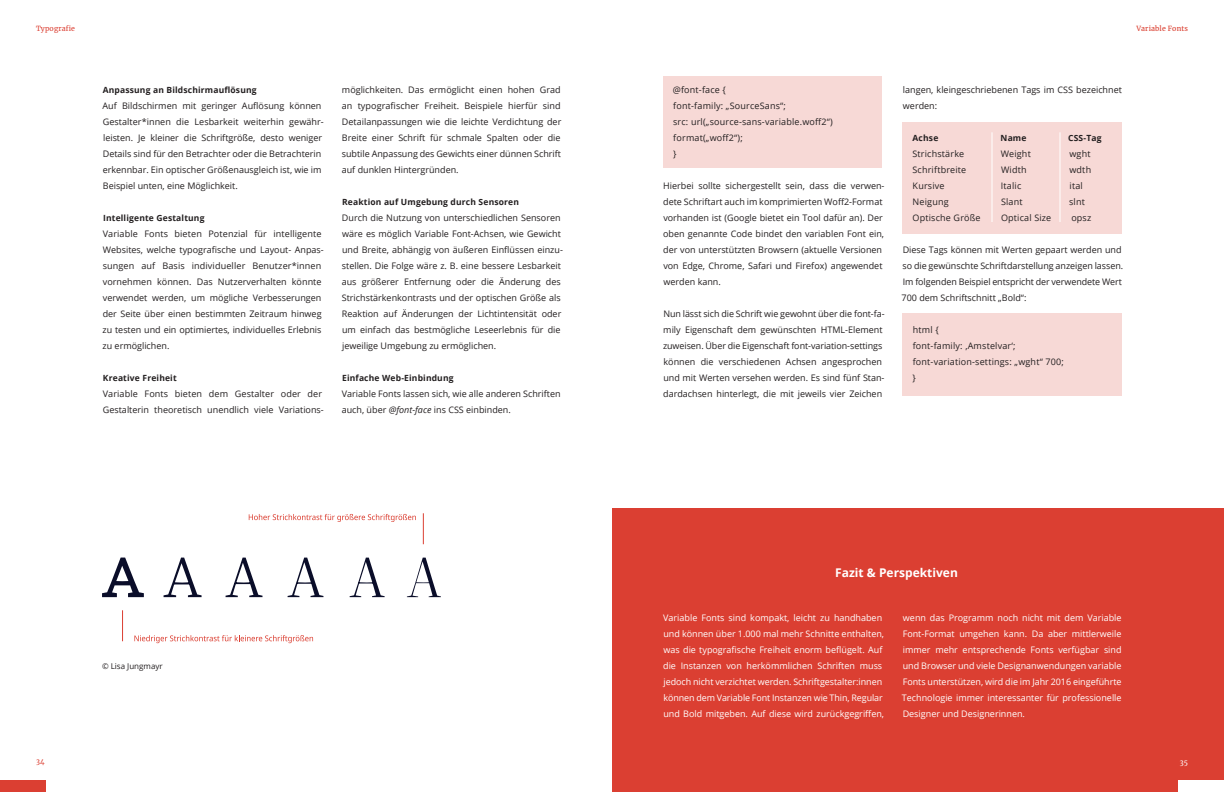
<style>
.page{position:relative;width:1224px;height:792px;background:#fff}
.page>*{position:absolute;margin:0;border:0;box-sizing:border-box;transform-origin:0 0}
.t1{font:700 12px "Open Sans";color:#fff}
.t2{font:9px/16px "Open Sans";color:#231f20}
.t3{font:9px/16px "Open Sans";color:#fff}
.t4{font:9px/16px "Open Sans";letter-spacing:.02em;color:#231f20}
.t5{font:700 8.5px "Open Sans";letter-spacing:.02em;color:#231f20}
.t6{font:8px "Open Sans";color:#231f20}
.t7{font:7px "Merriweather";letter-spacing:.02em;color:#d93829}
.t8{font:7px "Merriweather";letter-spacing:.02em;color:#db3f32}
.t9{font:7px "Merriweather";color:#fff}
.s1{font-style:italic}
</style>
<div class="page">
<div style="left:0;top:781px;width:46px;height:11px;background:#db3f32"></div>
<div style="left:612px;top:509px;width:612px;height:283px;background:#db3f32"></div>
<div style="left:1178px;top:781px;width:46px;height:11px;background:#fff"></div>
<div style="left:663px;top:77px;width:219px;height:91px;background:#f7d9d6"></div>
<div style="left:902px;top:122px;width:220px;height:112px;background:#f7d9d6"></div>
<div style="left:902px;top:314px;width:220px;height:82px;background:#f7d9d6"></div>
<hr style="left:992px;top:132px;width:1px;height:90px;background:#fff">
<hr style="left:1060px;top:132px;width:1px;height:90px;background:#fff">
<svg style="left:249px;top:514px;width:167px;height:8px"></svg>
<svg style="left:134px;top:635px;width:179px;height:8px"></svg>
<svg style="left:102px;top:558px;width:339px;height:39px"></svg>
<hr style="left:423px;top:513px;width:1px;height:31px;background:#db3f32">
<hr style="left:122px;top:610px;width:1px;height:31px;background:#db3f32">
<p class="t8" style="left:36px;top:24px;width:41px">Typografie</p>
<p class="t5" style="left:103px;top:83px;width:155px">Anpassung an Bildschirmauflösung</p>
<p class="t2" style="left:103px;top:97px;width:223px">Auf Bildschirmen mit geringer Auflösung können Gestalter*innen die Lesbarkeit weiterhin gewähr&shy;leisten. Je kleiner die Schriftgröße, desto weniger Details sind für den Betrachter oder die Betrachterin erkennbar. Ein optischer Größenausgleich ist, wie im Beispiel unten, eine Möglichkeit.</p>
<p class="t5" style="left:103px;top:211px;width:103px">Intelligente Gestaltung</p>
<p class="t2" style="left:103px;top:225px;width:223px">Variable Fonts bieten Potenzial für intelligente Websites, welche typografische und Layout- Anpas&shy;sungen auf Basis individueller Benutzer*innen vornehmen können. Das Nutzerverhalten könnte verwendet werden, um mögliche Verbesserungen der Seite über einen bestimmten Zeitraum hinweg zu testen und ein optimiertes, individuelles Erlebnis zu ermöglichen.</p>
<p class="t5" style="left:103px;top:371px;width:75px">Kreative Freiheit</p>
<p class="t2" style="left:103px;top:385px;width:223px">Variable Fonts bieten dem Gestalter oder der<br>Gestalterin theoretisch unendlich viele Variations-</p>
<p class="t2" style="left:342px;top:81px;width:221px;text-align:justify">möglichkeiten. Das ermöglicht einen hohen Grad an typografischer Freiheit. Beispiele hierfür sind Detailanpassungen wie die leichte Verdichtung der Breite einer Schrift für schmale Spalten oder die subtile Anpassung des Gewichts einer dünnen Schrift auf dunklen Hintergründen.</p>
<p class="t5" style="left:342px;top:195px;width:178px">Reaktion auf Umgebung durch Sensoren</p>
<p class="t2" style="left:342px;top:209px;width:223px">Durch die Nutzung von unterschiedlichen Sensoren wäre es möglich Variable Font-Achsen, wie Gewicht und Breite, abhängig von äußeren Einflüssen einzu&shy;stellen. Die Folge wäre z. B. eine bessere Lesbarkeit aus größerer Entfernung oder die Änderung des Strichstärkenkontrasts und der optischen Größe als Reaktion auf Änderungen der Lichtintensität oder um einfach das bestmögliche Leseerlebnis für die jeweilige Umgebung zu ermöglichen.</p>
<p class="t5" style="left:342px;top:371px;width:113px">Einfache Web-Einbindung</p>
<p class="t2" style="left:342px;top:385px;width:220px">Variable Fonts lassen sich, wie alle anderen Schriften auch, über <span class="s1">@font-face</span> ins CSS einbinden.</p>
<p class="t8" style="left:36px;top:757px;width:10px">34</p>
<p class="t6" style="left:102px;top:660px;width:62px">© Lisa Jungmayr</p>
<p class="t7" style="left:1136px;top:24px;width:53px">Variable Fonts</p>
<p class="t4" style="left:673px;top:81px;width:161px">@font-face {<br>font-family: „SourceSans“;<br>src: url(„source-sans-variable.woff2“) format(„woff2“);<br>}</p>
<p class="t2" style="left:663px;top:177px;width:223px">Hierbei sollte sichergestellt sein, dass die verwen&shy;dete Schriftart auch im komprimierten Woff2-Format vorhanden ist (Google bietet ein Tool dafür an). Der oben genannte Code bindet den variablen Font ein, der von unterstützten Browsern (aktuelle Versionen von Edge, Chrome, Safari und Firefox) angewendet werden kann.</p>
<p class="t2" style="left:663px;top:305px;width:223px">Nun lässt sich die Schrift wie gewohnt über die font-fa&shy;mily Eigenschaft dem gewünschten HTML-Element zuweisen. Über die Eigenschaft font-variation-settings können die verschiedenen Achsen angesprochen und mit Werten versehen werden. Es sind fünf Stan&shy;dardachsen hinterlegt, die mit jeweils vier Zeichen</p>
<p class="t2" style="left:903px;top:81px;width:220px">langen, kleingeschriebenen Tags im CSS bezeichnet werden:</p>
<p class="t5" style="left:913px;top:131px;width:27px">Achse</p>
<p class="t5" style="left:1001px;top:131px;width:27px">Name</p>
<p class="t5" style="left:1068px;top:131px;width:35px">CSS-Tag</p>
<p class="t4" style="left:913px;top:145px;width:53px">Strichstärke</p>
<p class="t2" style="left:1001px;top:145px;width:32px">Weight</p>
<p class="t2" style="left:1069px;top:145px;width:23px">wght</p>
<p class="t4" style="left:913px;top:161px;width:55px">Schriftbreite</p>
<p class="t2" style="left:1001px;top:161px;width:27px">Width</p>
<p class="t2" style="left:1069px;top:161px;width:23px">wdth</p>
<p class="t4" style="left:913px;top:177px;width:33px">Kursive</p>
<p class="t2" style="left:1001px;top:177px;width:22px">Italic</p>
<p class="t2" style="left:1070px;top:177px;width:15px">ital</p>
<p class="t4" style="left:913px;top:193px;width:38px">Neigung</p>
<p class="t2" style="left:1001px;top:193px;width:23px">Slant</p>
<p class="t2" style="left:1069px;top:193px;width:17px">slnt</p>
<p class="t4" style="left:913px;top:209px;width:70px">Optische Größe</p>
<p class="t4" style="left:1001px;top:209px;width:52px">Optical Size</p>
<p class="t2" style="left:1071px;top:209px;width:21px">opsz</p>
<p class="t2" style="left:902px;top:241px;width:223px">Diese Tags können mit Werten gepaart werden und so die gewünschte Schriftdarstellung anzeigen lassen.<br>Im folgenden Beispiel entspricht der verwendete Wert 700 dem Schriftschnitt „Bold“:</p>
<p class="t4" style="left:913px;top:321px;width:153px">html {<br>font-family: ‚Amstelvar‘; font-variation-settings: „wght“ 700; }</p>
<h1 class="t1" style="left:835px;top:564px;width:124px">Fazit &amp; Perspektiven</h1>
<p class="t3" style="left:663px;top:609px;width:222px">Variable Fonts sind kompakt, leicht zu handhaben und können über 1.000 mal mehr Schnitte enthalten, was die typografische Freiheit enorm beflügelt. Auf die Instanzen von herkömmlichen Schriften muss jedoch nicht verzichtet werden. Schriftgestalter:innen können dem Variable Font Instanzen wie Thin, Regular und Bold mitgeben. Auf diese wird zurückgegriffen,</p>
<p class="t3" style="left:902px;top:609px;width:221px;text-align:justify">wenn das Programm noch nicht mit dem Variable Font-Format umgehen kann. Da aber mittlerweile immer mehr entsprechende Fonts verfügbar sind und Browser und viele Designanwendungen variable Fonts unterstützen, wird die im Jahr 2016 eingeführte Technologie immer interessanter für professionelle Designer und Designerinnen.</p>
<p class="t9" style="left:1180px;top:757px;width:10px">35</p>
</div>
